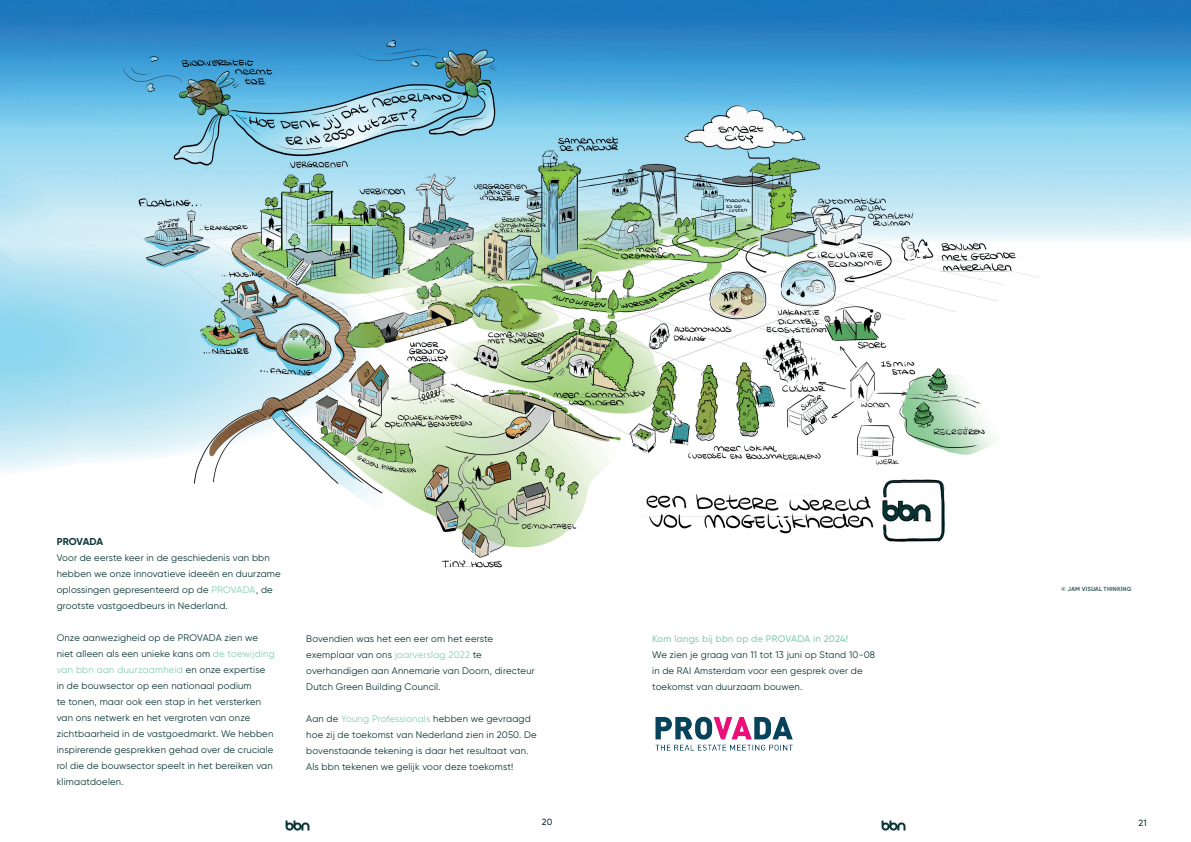
<style>
.page{position:relative;width:1191px;height:842px;background:#fff}
.page>*{position:absolute;margin:0;border:0;box-sizing:border-box;transform-origin:0 0}
.t1{font:700 10px "Gilroy";letter-spacing:-.005em;color:#093534}
.t2{font:9.5px/16px "Gilroy";letter-spacing:.02em;color:#093534}
.t3{font:500 9.5px "Gilroy";letter-spacing:.025em;color:#83ccb1}
.t4{font:500 9px "Gilroy";color:#093534}
.t5{font:700 6px "Gilroy";letter-spacing:.02em;color:#3d6564}
.s1{color:#83ccb1}
</style>
<div class="page">
<img style="left:0;top:0;width:1191px;height:568px">
<img style="left:655px;top:716px;width:138px;height:35px">
<img style="left:285px;top:820px;width:25px;height:11px">
<img style="left:881px;top:820px;width:25px;height:11px">
<p class="t1" style="left:57px;top:535px;width:48px">PROVADA</p>
<p class="t2" style="left:57px;top:550px;width:225px">Voor de eerste keer in de geschiedenis van bbn hebben we onze innovatieve ideeën en duurzame oplossingen gepresenteerd op de <span class="s1">PROVADA</span>, de grootste vastgoedbeurs in Nederland.</p>
<p class="t2" style="left:57px;top:630px;width:220px">Onze aanwezigheid op de PROVADA zien we niet alleen als een unieke kans om <span class="s1">de toewijding van bbn aan duurzaamheid</span> en onze expertise in de bouwsector op een nationaal podium<br>te tonen, maar ook een stap in het versterken van ons netwerk en het vergroten van onze zichtbaarheid in de vastgoedmarkt. We hebben inspirerende gesprekken gehad over de cruciale rol die de bouwsector speelt in het bereiken van klimaatdoelen.</p>
<p class="t2" style="left:306px;top:631px;width:230px">Bovendien was het een eer om het eerste exemplaar van ons <span class="s1">jaarverslag 2022</span> te overhandigen aan Annemarie van Doorn, directeur Dutch Green Building Council.</p>
<p class="t2" style="left:306px;top:711px;width:232px">Aan de <span class="s1">Young Professionals</span> hebben we gevraagd hoe zij de toekomst van Nederland zien in 2050. De bovenstaande tekening is daar het resultaat van.<br>Als bbn tekenen we gelijk voor deze toekomst!</p>
<p class="t3" style="left:652px;top:633px;width:197px">Kom langs bij bbn op de PROVADA in 2024!</p>
<p class="t2" style="left:652px;top:647px;width:224px">We zien je graag van 11 tot 13 juni op Stand 10-08 in de RAI Amsterdam voor een gesprek over de toekomst van duurzaam bouwen.</p>
<p class="t5" style="left:1061px;top:585px;width:72px">© JAM VISUAL THINKING</p>
<p class="t4" style="left:542px;top:817px;width:12px">20</p>
<p class="t4" style="left:1138px;top:817px;width:10px">21</p>
</div>
